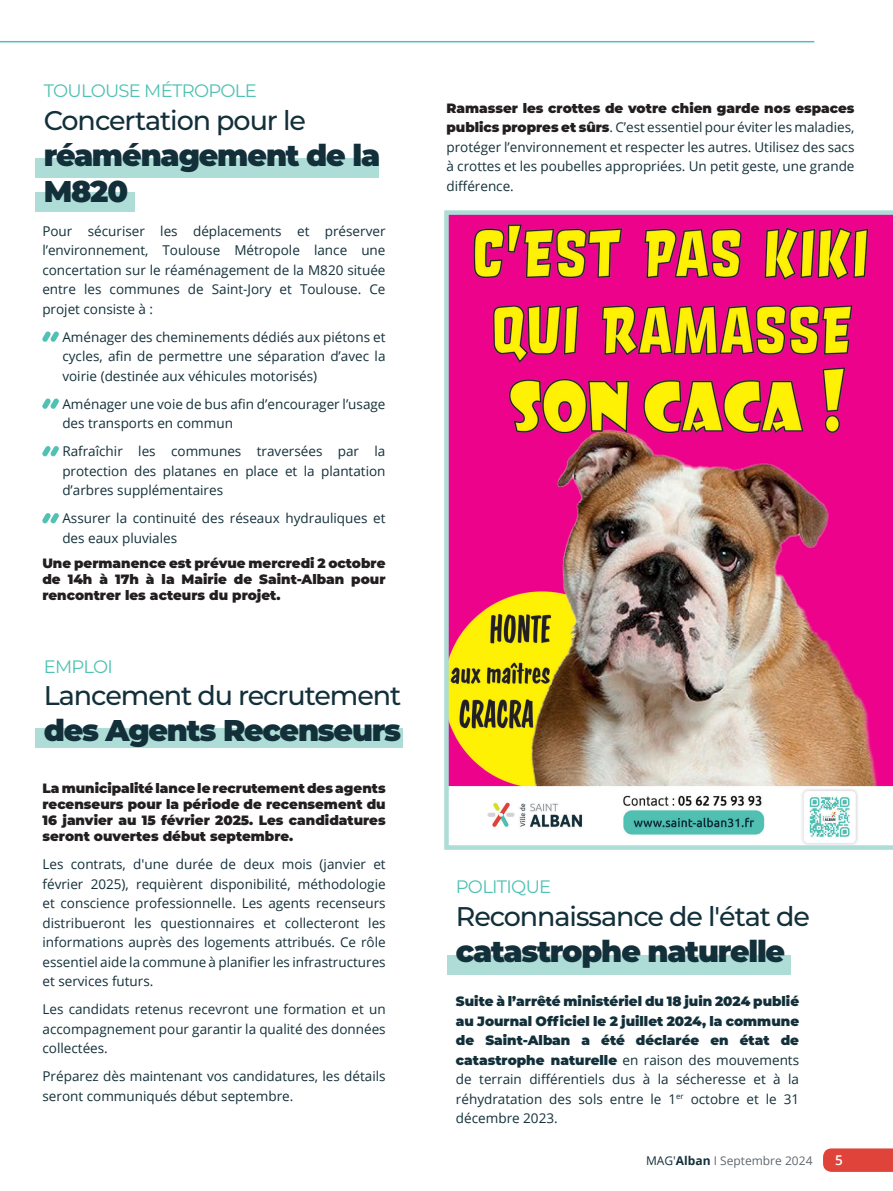
<style>
.page{position:relative;width:893px;height:1191px;background:#fff}
.page>*{position:absolute;margin:0;border:0;box-sizing:border-box;transform-origin:0 0}
.t1{font:900 30px/36px "Montserrat";letter-spacing:-.04em;color:#13303a}
.t2{font:500 27px "Montserrat";letter-spacing:-.04em;color:#13303a}
.t3{font:18px "Montserrat";letter-spacing:-.04em;color:#50c1b3}
.t4{font:13.5px/19.5px "Open Sans";color:#13303a;text-align:justify}
.t5{font:900 13.5px/19.5px "Montserrat";color:#13303a;text-align:justify}
.t6{font:900 13.5px/16.2px "Montserrat";color:#231f20;text-align:justify}
.t7{font:600 13.5px "Open Sans";color:#fff}
.t8{font:12px "Open Sans";color:#5f6871}
.s1{font-family:"Montserrat";font-weight:900;color:#231f20}
.s2{font-family:"Open Sans";font-weight:400}
.s3{color:#13303a}
.s4{font-weight:700;color:#13303a}
</style>
<div class="page">
<div style="left:823px;top:1148px;width:70px;height:23px;background:#df4339"></div>
<div style="left:36px;top:192px;width:99px;height:19px;background:#adddd6"></div>
<hr style="left:0;top:41px;width:814px;height:1px;background:#50c1b3">
<img style="left:444px;top:210px;width:449px;height:639px">
<div style="left:448px;top:955px;width:343px;height:19px;background:#adddd6"></div>
<div style="left:36px;top:728px;width:367px;height:19px;background:#adddd6"></div>
<svg style="left:42px;top:331px;width:17px;height:11px"></svg>
<svg style="left:42px;top:398px;width:17px;height:11px"></svg>
<svg style="left:42px;top:446px;width:17px;height:10px"></svg>
<svg style="left:42px;top:513px;width:17px;height:10px"></svg>
<div style="left:36px;top:158px;width:343px;height:19px;background:#adddd6"></div>
<p class="t3" style="left:44px;top:78px;width:215px">TOULOUSE MÉTROPOLE</p>
<p class="t2" style="left:44px;top:101px;width:264px">Concertation pour le</p>
<p class="t1" style="left:44px;top:135px;width:338px">réaménagement de la<br>M820</p>
<p class="t4" style="left:42px;top:221px;width:345px">Pour sécuriser les déplacements et préserver l’environnement, Toulouse Métropole lance une concertation sur le réaménagement de la M820 située entre les communes de Saint-Jory et Toulouse. Ce projet consiste à :</p>
<p class="t4" style="left:62px;top:327px;width:325px">Aménager des cheminements dédiés aux piétons et cycles, afin de permettre une séparation d’avec la voirie (destinée aux véhicules motorisés)</p>
<p class="t4" style="left:62px;top:394px;width:325px">Aménager une voie de bus afin d’encourager l’usage des transports en commun</p>
<p class="t4" style="left:62px;top:441px;width:325px">Rafraîchir les communes traversées par la protection des platanes en place et la plantation d’arbres supplémentaires</p>
<p class="t4" style="left:62px;top:508px;width:325px">Assurer la continuité des réseaux hydrauliques et des eaux pluviales</p>
<p class="t6" style="left:42px;top:554px;width:345px">Une permanence est prévue mercredi 2 octobre de 14h à 17h à la Mairie de Saint-Alban pour rencontrer les acteurs du projet.</p>
<p class="t3" style="left:44px;top:654px;width:71px">EMPLOI</p>
<p class="t2" style="left:44px;top:676px;width:359px">Lancement du recrutement</p>
<p class="t1" style="left:44px;top:710px;width:359px">des Agents Recenseurs</p>
<p class="t6" style="left:43px;top:779px;width:345px">La municipalité lance le recrutement des agents recenseurs pour la période de recensement du 16 janvier au 15 février 2025. Les candidatures seront ouvertes début septembre.</p>
<p class="t4" style="left:43px;top:854px;width:345px">Les contrats, d'une durée de deux mois (janvier et février 2025), requièrent disponibilité, méthodologie et conscience professionnelle. Les agents recenseurs distribueront les questionnaires et collecteront les informations auprès des logements attribués. Ce rôle essentiel aide la commune à planifier les infrastructures et services futurs.</p>
<p class="t4" style="left:43px;top:999px;width:345px">Les candidats retenus recevront une formation et un accompagnement pour garantir la qualité des données collectées.</p>
<p class="t4" style="left:43px;top:1066px;width:345px">Préparez dès maintenant vos candidatures, les détails seront communiqués début septembre.</p>
<p class="t4" style="left:446px;top:98px;width:409px"><span class="s1">Ramasser les crottes de votre chien garde nos espaces publics propres et sûrs</span>. C’est essentiel pour éviter les maladies, protéger l’environnement et respecter les autres. Utilisez des sacs à crottes et les poubelles appropriées. Un petit geste, une grande différence.</p>
<p class="t3" style="left:456px;top:874px;width:97px">POLITIQUE</p>
<p class="t2" style="left:456px;top:897px;width:356px">Reconnaissance de l'état de</p>
<p class="t1" style="left:456px;top:931px;width:331px">catastrophe naturelle</p>
<p class="t5" style="left:456px;top:991px;width:345px">Suite à l’arrêté ministériel du 18 juin 2024 publié au Journal Officiel le 2 juillet 2024, la commune de Saint-Alban a été déclarée en état de catastrophe naturelle <span class="s2">en raison des mouvements de terrain différentiels dus à la sécheresse et à la réhydratation des sols entre le 1</span><sup>er</sup> <span class="s2">octobre et le 31 décembre 2023.</span></p>
<p class="t8" style="left:646px;top:1152px;width:168px"><span class="s3">MAG'</span><span class="s4">Alban</span> I Septembre 2024</p>
<p class="t7" style="left:835px;top:1151px;width:9px">5</p>
</div>
